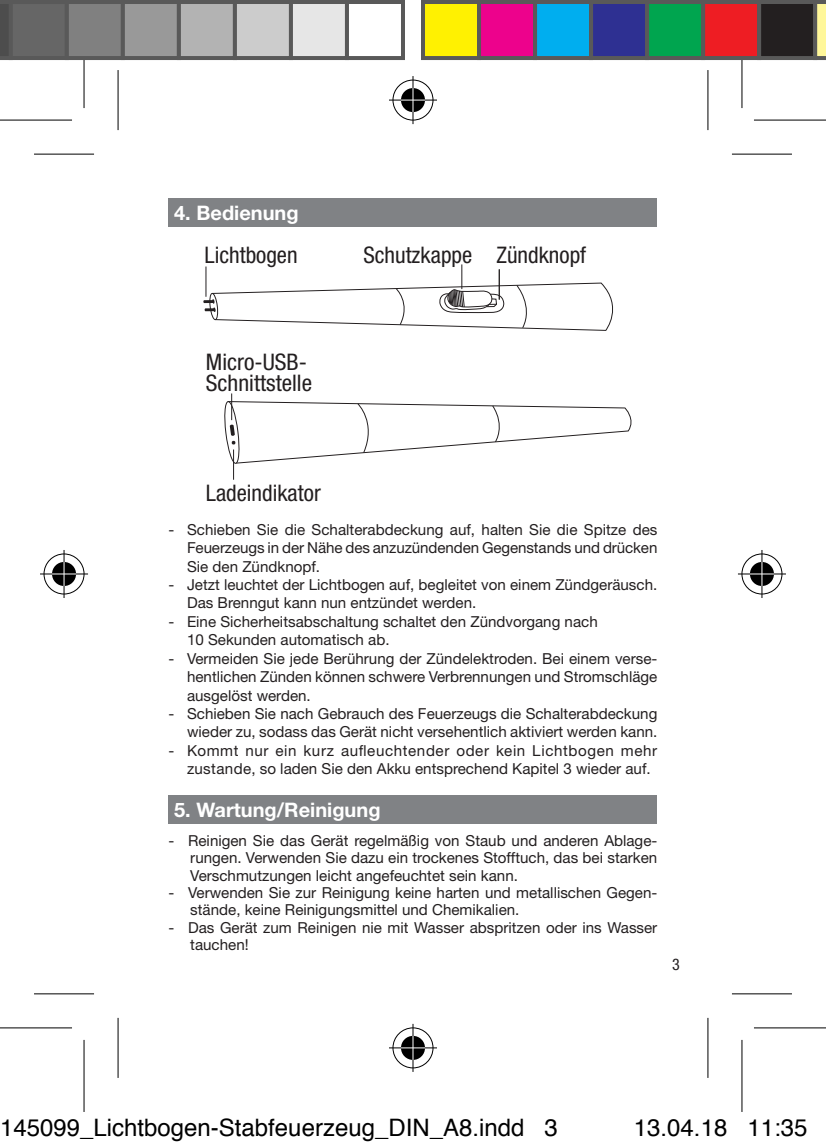
<style>
.page{position:relative;width:826px;height:1148px;background:#fff}
.page>*{position:absolute;margin:0;border:0;box-sizing:border-box;transform-origin:0 0}
.t1{font:24px "Helvetica";color:#000}
.t2{font:condensed 22.8px/21.2px "Helvetica Neue LT";color:#231f20}
.Kapitelüberschrift{font:700 20px "Helvetica Neue LT";color:#fff}
.t3{font:condensed 16px "Helvetica Neue LT";color:#231f20}
.t4{font:15.2px/18.4px "Helvetica Neue LT";color:#231f20;text-align:justify}
.t5{font:15.2px/18.4px "Helvetica Neue LT";letter-spacing:.025em;color:#231f20}
</style>
<div class="page">
<div style="left:169px;top:198px;width:488px;height:29px;background:#808285"></div>
<div style="left:169px;top:795px;width:488px;height:28px;background:#808285"></div>
<svg style="left:203px;top:264px;width:410px;height:67px"></svg>
<hr style="left:205px;top:266px;width:2px;height:31px;background:#231f20">
<svg style="left:224px;top:393px;width:408px;height:71px"></svg>
<hr style="left:233px;top:449px;width:1px;height:30px;background:#231f20">
<div style="left:34px;top:991px;width:60px;height:5px;background:#a3a3a3"></div>
<div style="left:732px;top:991px;width:60px;height:5px;background:#a3a3a3"></div>
<svg style="left:708px;top:70px;width:1px;height:60px"></svg>
<svg style="left:708px;top:1017px;width:1px;height:60px"></svg>
<hr style="left:34px;top:153px;width:60px;height:2px;background:#000">
<hr style="left:732px;top:153px;width:60px;height:2px;background:#000">
<hr style="left:34px;top:992px;width:60px;height:2px;background:#000">
<hr style="left:732px;top:992px;width:60px;height:2px;background:#000">
<hr style="left:117px;top:70px;width:2px;height:60px;background:#000">
<hr style="left:117px;top:1017px;width:2px;height:60px;background:#000">
<hr style="left:707px;top:70px;width:1px;height:60px;background:#000">
<hr style="left:707px;top:1017px;width:1px;height:60px;background:#000">
<div style="left:0;top:1025px;width:72px;height:5px;background:#989898"></div>
<div style="left:754px;top:1025px;width:72px;height:5px;background:#989898"></div>
<svg style="left:742px;top:60px;width:1px;height:48px"></svg>
<svg style="left:742px;top:1040px;width:1px;height:71px"></svg>
<hr style="left:0;top:119px;width:72px;height:2px;background:#000">
<hr style="left:754px;top:119px;width:72px;height:2px;background:#000">
<hr style="left:0;top:1026px;width:72px;height:2px;background:#000">
<hr style="left:754px;top:1026px;width:72px;height:2px;background:#000">
<hr style="left:83px;top:36px;width:2px;height:72px;background:#000">
<hr style="left:83px;top:1039px;width:2px;height:72px;background:#000">
<hr style="left:741px;top:36px;width:1px;height:72px;background:#000">
<hr style="left:741px;top:1039px;width:1px;height:72px;background:#000">
<div style="left:390px;top:78px;width:45px;height:45px;border:5px solid #fff;border-radius:50%"></div>
<div style="left:389px;top:98px;width:48px;height:5px;background:#fff"></div>
<svg style="left:410px;top:76px;width:5px;height:48px"></svg>
<div style="left:398px;top:86px;width:29px;height:29px;border:5px solid #fff;border-radius:50%"></div>
<div style="left:392px;top:80px;width:41px;height:41px;border:1px solid #000;border-radius:50%"></div>
<hr style="left:389px;top:99px;width:48px;height:2px;background:#000">
<hr style="left:412px;top:76px;width:1px;height:48px;background:#000">
<div style="left:401px;top:88px;width:24px;height:24px;background:#000;border-radius:50%"></div>
<hr style="left:401px;top:99px;width:24px;height:2px;background:#fff">
<svg style="left:412px;top:88px;width:1px;height:24px"></svg>
<div style="left:390px;top:1025px;width:45px;height:45px;border:5px solid #fff;border-radius:50%"></div>
<svg style="left:389px;top:1045px;width:48px;height:5px"></svg>
<svg style="left:410px;top:1023px;width:5px;height:48px"></svg>
<div style="left:398px;top:1033px;width:29px;height:29px;border:5px solid #fff;border-radius:50%"></div>
<div style="left:392px;top:1027px;width:41px;height:41px;border:1px solid #000;border-radius:50%"></div>
<hr style="left:389px;top:1046px;width:48px;height:2px;background:#000">
<hr style="left:412px;top:1023px;width:1px;height:48px;background:#000">
<svg style="left:401px;top:1035px;width:24px;height:24px"></svg>
<hr style="left:401px;top:1046px;width:24px;height:2px;background:#fff">
<svg style="left:412px;top:1035px;width:1px;height:24px"></svg>
<div style="left:42px;top:551px;width:45px;height:45px;border:5px solid #fff;border-radius:50%"></div>
<svg style="left:40px;top:571px;width:48px;height:5px"></svg>
<div style="left:62px;top:550px;width:5px;height:48px;background:#fff"></div>
<div style="left:50px;top:559px;width:29px;height:29px;border:5px solid #fff;border-radius:50%"></div>
<div style="left:44px;top:553px;width:41px;height:41px;border:1px solid #000;border-radius:50%"></div>
<hr style="left:40px;top:573px;width:48px;height:1px;background:#000">
<hr style="left:63px;top:550px;width:2px;height:48px;background:#000">
<div style="left:52px;top:562px;width:24px;height:24px;background:#000;border-radius:50%"></div>
<svg style="left:52px;top:573px;width:24px;height:1px"></svg>
<hr style="left:63px;top:562px;width:2px;height:24px;background:#fff">
<div style="left:739px;top:551px;width:45px;height:45px;border:5px solid #fff;border-radius:50%"></div>
<svg style="left:738px;top:571px;width:48px;height:5px"></svg>
<svg style="left:759px;top:550px;width:5px;height:48px"></svg>
<div style="left:747px;top:559px;width:29px;height:29px;border:5px solid #fff;border-radius:50%"></div>
<div style="left:741px;top:553px;width:41px;height:41px;border:1px solid #000;border-radius:50%"></div>
<hr style="left:738px;top:573px;width:48px;height:1px;background:#000">
<hr style="left:761px;top:550px;width:1px;height:48px;background:#000">
<svg style="left:750px;top:562px;width:24px;height:24px"></svg>
<svg style="left:0;top:0;width:9px;height:60px"></svg>
<div style="left:11px;top:2px;width:56px;height:56px;background:#666"></div>
<div style="left:9px;top:0;width:60px;height:60px;border:4px solid #595959"></div>
<div style="left:67px;top:2px;width:56px;height:56px;background:#808080"></div>
<div style="left:65px;top:0;width:60px;height:60px;border:4px solid #595959"></div>
<div style="left:123px;top:2px;width:56px;height:56px;background:#999"></div>
<div style="left:121px;top:0;width:60px;height:60px;border:4px solid #595959"></div>
<div style="left:179px;top:2px;width:56px;height:56px;background:#b3b3b3"></div>
<div style="left:177px;top:0;width:60px;height:60px;border:4px solid #595959"></div>
<div style="left:235px;top:2px;width:56px;height:56px;background:#ccc"></div>
<div style="left:233px;top:0;width:60px;height:60px;border:4px solid #595959"></div>
<div style="left:291px;top:2px;width:56px;height:56px;background:#e6e6e6"></div>
<div style="left:289px;top:0;width:60px;height:60px;border:4px solid #595959"></div>
<div style="left:345px;top:0;width:60px;height:60px;border:4px solid #595959"></div>
<div style="left:423px;top:2px;width:56px;height:56px;background:#fff101"></div>
<div style="left:421px;top:0;width:60px;height:60px;border:4px solid #595959"></div>
<div style="left:479px;top:2px;width:56px;height:56px;background:#ed028c"></div>
<div style="left:477px;top:0;width:60px;height:60px;border:4px solid #595959"></div>
<div style="left:535px;top:2px;width:56px;height:56px;background:#00aeef"></div>
<div style="left:533px;top:0;width:60px;height:60px;border:4px solid #595959"></div>
<div style="left:591px;top:2px;width:56px;height:56px;background:#2e3092"></div>
<div style="left:589px;top:0;width:60px;height:60px;border:4px solid #595959"></div>
<div style="left:647px;top:2px;width:56px;height:56px;background:#00a54f"></div>
<div style="left:645px;top:0;width:60px;height:60px;border:4px solid #595959"></div>
<div style="left:703px;top:2px;width:56px;height:56px;background:#ee1d23"></div>
<div style="left:701px;top:0;width:60px;height:60px;border:4px solid #595959"></div>
<div style="left:759px;top:2px;width:56px;height:56px;background:#231f20"></div>
<div style="left:757px;top:0;width:60px;height:60px;border:4px solid #595959"></div>
<svg style="left:813px;top:0;width:13px;height:60px"></svg>
<p class="Kapitelüberschrift" style="left:174px;top:200px;width:126px">4. Bedienung</p>
<p class="t2" style="left:205px;top:244px;width:95px">Lichtbogen</p>
<p class="t2" style="left:363px;top:244px;width:224px">Schutzkappe Zündknopf</p>
<p class="t2" style="left:206px;top:351px;width:108px">Micro-USB-<br>Schnittstelle</p>
<p class="t2" style="left:206px;top:482px;width:116px">Ladeindikator</p>
<p class="t4" style="left:187px;top:519px;width:472px;text-indent:-18px">- Schieben Sie die Schalterabdeckung auf, halten Sie die Spitze des Feuerzeugs in der Nähe des anzuzündenden Gegenstands und drücken Sie den Zündknopf.</p>
<p class="t4" style="left:187px;top:575px;width:472px;text-indent:-18px">- Jetzt leuchtet der Lichtbogen auf, begleitet von einem Zündgeräusch.<br>Das Brenngut kann nun entzündet werden.</p>
<p class="t4" style="left:169px;top:612px;width:430px">- Eine Sicherheitsabschaltung schaltet den Zündvorgang nach</p>
<p class="t4" style="left:187px;top:630px;width:204px">10 Sekunden automatisch ab.</p>
<p class="t4" style="left:187px;top:648px;width:472px;text-indent:-18px">- Vermeiden Sie jede Berührung der Zündelektroden. Bei einem verse&shy;hentlichen Zünden können schwere Verbrennungen und Stromschläge ausgelöst werden.</p>
<p class="t4" style="left:169px;top:704px;width:490px;text-align:right">- Schieben Sie nach Gebrauch des Feuerzeugs die Schalterabdeckung wieder zu, sodass das Gerät nicht versehentlich aktiviert werden kann.</p>
<p class="t5" style="left:187px;top:740px;width:472px;text-indent:-18px">- Kommt nur ein kurz aufleuchtender oder kein Lichtbogen mehr zustande, so laden Sie den Akku entsprechend Kapitel 3 wieder auf.</p>
<p class="Kapitelüberschrift" style="left:174px;top:797px;width:208px">5. Wartung/Reinigung</p>
<p class="t4" style="left:190px;top:831px;width:468px;line-height:17.2px;text-indent:-22px">- Reinigen Sie das Gerät regelmäßig von Staub und anderen Ablage&shy;rungen. Verwenden Sie dazu ein trockenes Stofftuch, das bei starken Verschmutzungen leicht angefeuchtet sein kann.</p>
<p class="t4" style="left:190px;top:883px;width:468px;line-height:17.2px;text-indent:-22px">- Verwenden Sie zur Reinigung keine harten und metallischen Gegen&shy;stände, keine Reinigungsmittel und Chemikalien.</p>
<p class="t4" style="left:190px;top:918px;width:468px;line-height:17.2px;text-indent:-22px">- Das Gerät zum Reinigen nie mit Wasser abspritzen oder ins Wasser tauchen!</p>
<p class="t3" style="left:672px;top:954px;width:9px">3</p>
<h1 class="t1" style="left:0;top:1108px;width:559px">145099_Lichtbogen-Stabfeuerzeug_DIN_A8.indd 3</h1>
<h1 class="t1" style="left:634px;top:1108px;width:175px">13.04.18 11:35</h1>
</div>
